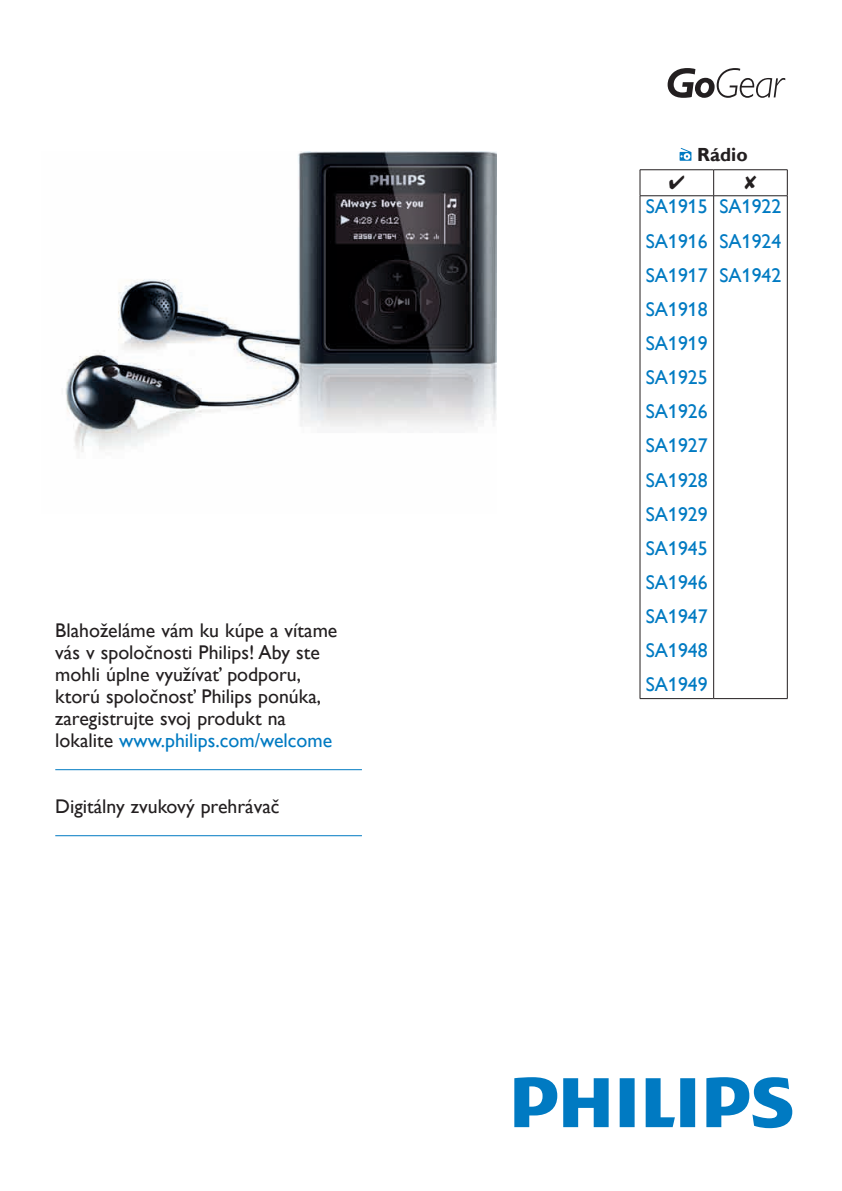
<style>
.page{position:relative;width:842px;height:1191px;background:#fff}
.page>*{position:absolute;margin:0;border:0;box-sizing:border-box;transform-origin:0 0}
.t1{font:19.8px/22px "Gill Sans Alt One WGL";color:#231f20}
.t2{font:19.8px/34.2px "Gill Sans Alt One WGL";color:#007ac2;text-align:justify}
.t3{font:700 19px "Gill Sans Alt One WGL";color:#231f20}
.s1{color:#007ac2}
</style>
<div class="page">
<img style="left:66px;top:151px;width:430px;height:301px">
<hr style="left:55px;top:769px;width:307px;height:1px;background:#007ac2">
<hr style="left:55px;top:835px;width:307px;height:1px;background:#007ac2">
<hr style="left:640px;top:169px;width:74px;height:1px;background:#231f20">
<svg style="left:640px;top:170px;width:1px;height:25px"></svg>
<hr style="left:714px;top:169px;width:73px;height:1px;background:#231f20">
<svg style="left:713px;top:170px;width:1px;height:25px"></svg>
<svg style="left:787px;top:170px;width:1px;height:25px"></svg>
<hr style="left:640px;top:195px;width:74px;height:1px;background:#231f20">
<hr style="left:640px;top:196px;width:1px;height:502px;background:#231f20">
<hr style="left:714px;top:195px;width:73px;height:1px;background:#231f20">
<hr style="left:713px;top:196px;width:1px;height:502px;background:#231f20">
<hr style="left:787px;top:196px;width:1px;height:502px;background:#231f20">
<hr style="left:640px;top:698px;width:74px;height:1px;background:#231f20">
<hr style="left:714px;top:698px;width:73px;height:1px;background:#231f20">
<svg style="left:680px;top:148px;width:11px;height:13px"></svg>
<svg style="left:668px;top:68px;width:117px;height:30px"></svg>
<svg style="left:514px;top:1077px;width:278px;height:51px"></svg>
<p class="t1" style="left:55px;top:619px;width:284px">Blahoželáme vám ku kúpe a vítame vás v spoločnosti Philips! Aby ste mohli úplne využívať podporu, ktorú spoločnosť Philips ponúka, zaregistrujte svoj produkt na lokalite <span class="s1">www.philips.com/welcome</span></p>
<p class="t1" style="left:55px;top:795px;width:226px">Digitálny zvukový prehrávač</p>
<p class="t3" style="left:697px;top:141px;width:52px">Rádio</p>
<p class="t2" style="left:646px;top:189px;width:63px">SA1915<br>SA1916<br>SA1917<br>SA1918<br>SA1919<br>SA1925<br>SA1926<br>SA1927<br>SA1928<br>SA1929<br>SA1945<br>SA1946<br>SA1947<br>SA1948<br>SA1949</p>
<p class="t2" style="left:719px;top:189px;width:63px">SA1922<br>SA1924<br>SA1942</p>
</div>
